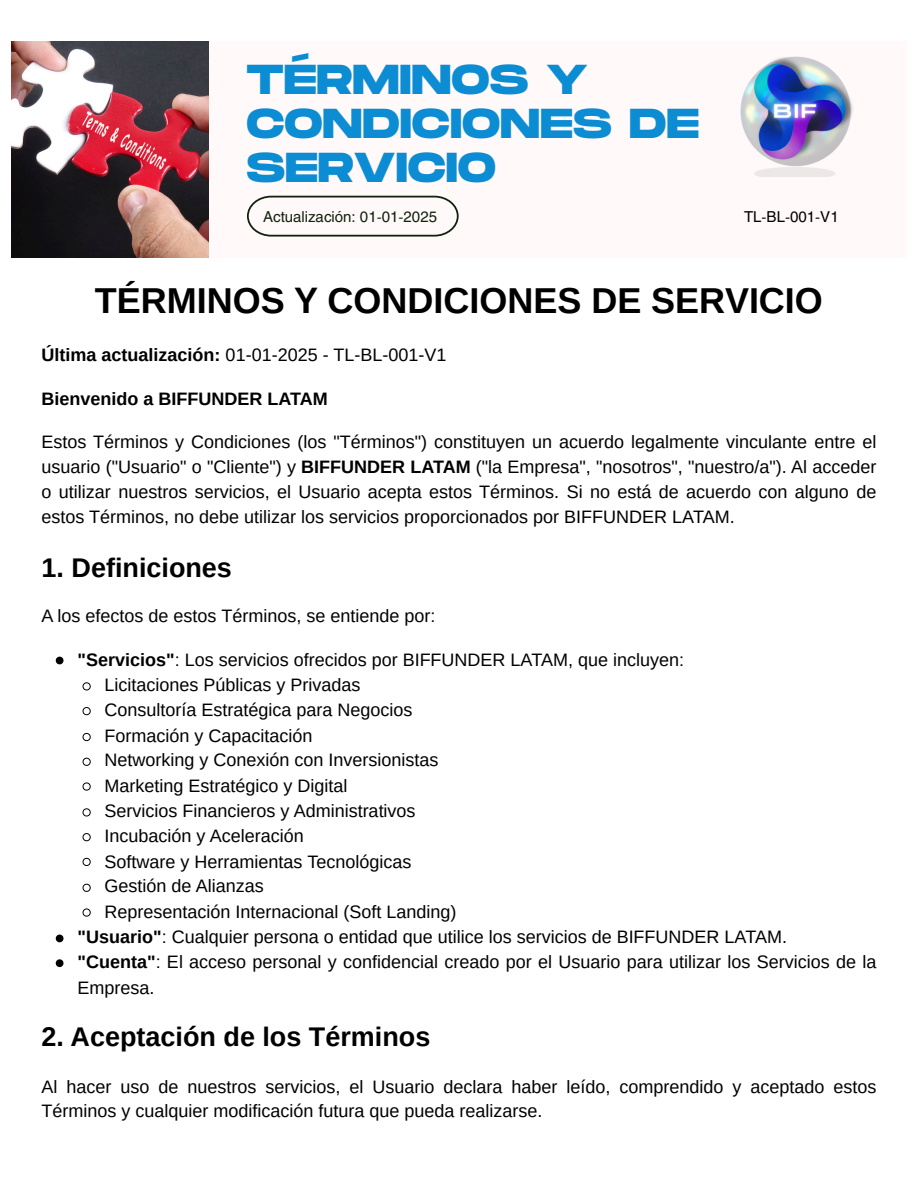
<style>
.page{position:relative;width:918px;height:1186px;background:#fff}
.page>*{position:absolute;margin:0;border:0;box-sizing:border-box;transform-origin:0 0}
.t1{font:700 41.7px/44.2px "Monument Extended";color:#0c8cd2}
.t2{font:700 36px "Arimo";color:#000}
.t3{font:700 27px "Arimo";color:#000}
.t4{font:18px/25.2px "Arimo";color:#000}
.t5{font:700 18px "Arimo";color:#000}
.t6{font:14.85px "Helios";color:#11210c}
.t7{font:14.85px "Helios";color:#000}
.s1{font-weight:700}
</style>
<div class="page">
<div style="left:11px;top:42px;width:896px;height:216px;background:#fff9f9"></div>
<img style="left:11px;top:42px;width:197px;height:216px">
<svg style="left:247px;top:196px;width:212px;height:40px"></svg>
<img style="left:740px;top:56px;width:113px;height:121px">
<svg style="left:56px;top:657px;width:7px;height:7px"></svg>
<svg style="left:82px;top:682px;width:9px;height:9px"></svg>
<svg style="left:82px;top:707px;width:9px;height:8px"></svg>
<svg style="left:82px;top:733px;width:9px;height:8px"></svg>
<svg style="left:82px;top:757px;width:9px;height:9px"></svg>
<svg style="left:82px;top:782px;width:9px;height:9px"></svg>
<svg style="left:82px;top:808px;width:9px;height:9px"></svg>
<svg style="left:82px;top:833px;width:9px;height:8px"></svg>
<svg style="left:82px;top:857px;width:9px;height:9px"></svg>
<svg style="left:82px;top:883px;width:9px;height:9px"></svg>
<svg style="left:82px;top:908px;width:9px;height:9px"></svg>
<svg style="left:56px;top:934px;width:7px;height:8px"></svg>
<svg style="left:56px;top:959px;width:7px;height:8px"></svg>
<p class="t1" style="left:246px;top:59px;width:455px">TÉRMINOS Y<br>CONDICIONES DE<br>SERVICIO</p>
<p class="t6" style="left:263px;top:207px;width:176px">Actualización: 01-01-2025</p>
<p class="t7" style="left:744px;top:207px;width:96px">TL-BL-001-V1</p>
<h1 class="t2" style="left:95px;top:280px;width:730px">TÉRMINOS Y CONDICIONES DE SERVICIO</h1>
<h3 class="t4" style="left:42px;top:342px;width:406px"><span class="s1">Última actualización:</span> 01-01-2025 - TL-BL-001-V1</h3>
<h3 class="t5" style="left:42px;top:389px;width:288px">Bienvenido a BIFFUNDER LATAM</h3>
<p class="t4" style="left:42px;top:429px;width:836px;text-align:justify">Estos Términos y Condiciones (los "Términos") constituyen un acuerdo legalmente vinculante entre el usuario ("Usuario" o "Cliente") y <span class="s1">BIFFUNDER LATAM</span> ("la Empresa", "nosotros", "nuestro/a"). Al acceder o utilizar nuestros servicios, el Usuario acepta estos Términos. Si no está de acuerdo con alguno de estos Términos, no debe utilizar los servicios proporcionados por BIFFUNDER LATAM.</p>
<p class="t3" style="left:42px;top:553px;width:192px">1. Definiciones</p>
<p class="t4" style="left:42px;top:603px;width:395px">A los efectos de estos Términos, se entiende por:</p>
<p class="t4" style="left:78px;top:647px;width:608px"><span class="s1">"Servicios"</span>: Los servicios ofrecidos por BIFFUNDER LATAM, que incluyen:</p>
<p class="t4" style="left:105px;top:672px;width:257px">Licitaciones Públicas y Privadas</p>
<p class="t4" style="left:105px;top:697px;width:309px">Consultoría Estratégica para Negocios</p>
<p class="t4" style="left:105px;top:723px;width:209px">Formación y Capacitación</p>
<p class="t4" style="left:105px;top:747px;width:335px">Networking y Conexión con Inversionistas</p>
<p class="t4" style="left:105px;top:773px;width:244px">Marketing Estratégico y Digital</p>
<p class="t4" style="left:105px;top:798px;width:313px">Servicios Financieros y Administrativos</p>
<p class="t4" style="left:105px;top:823px;width:201px">Incubación y Aceleración</p>
<p class="t4" style="left:105px;top:849px;width:308px">Software y Herramientas Tecnológicas</p>
<p class="t4" style="left:105px;top:873px;width:161px">Gestión de Alianzas</p>
<p class="t4" style="left:105px;top:899px;width:354px">Representación Internacional (Soft Landing)</p>
<p class="t4" style="left:78px;top:924px;width:711px"><span class="s1">"Usuario"</span>: Cualquier persona o entidad que utilice los servicios de BIFFUNDER LATAM.</p>
<p class="t4" style="left:78px;top:948px;width:800px;line-height:25.8px"><span class="s1">"Cuenta"</span>: El acceso personal y confidencial creado por el Usuario para utilizar los Servicios de la<br>Empresa.</p>
<p class="t3" style="left:42px;top:1022px;width:390px">2. Aceptación de los Términos</p>
<p class="t4" style="left:42px;top:1074px;width:836px;line-height:24.8px">Al hacer uso de nuestros servicios, el Usuario declara haber leído, comprendido y aceptado estos<br>Términos y cualquier modificación futura que pueda realizarse.</p>
</div>
